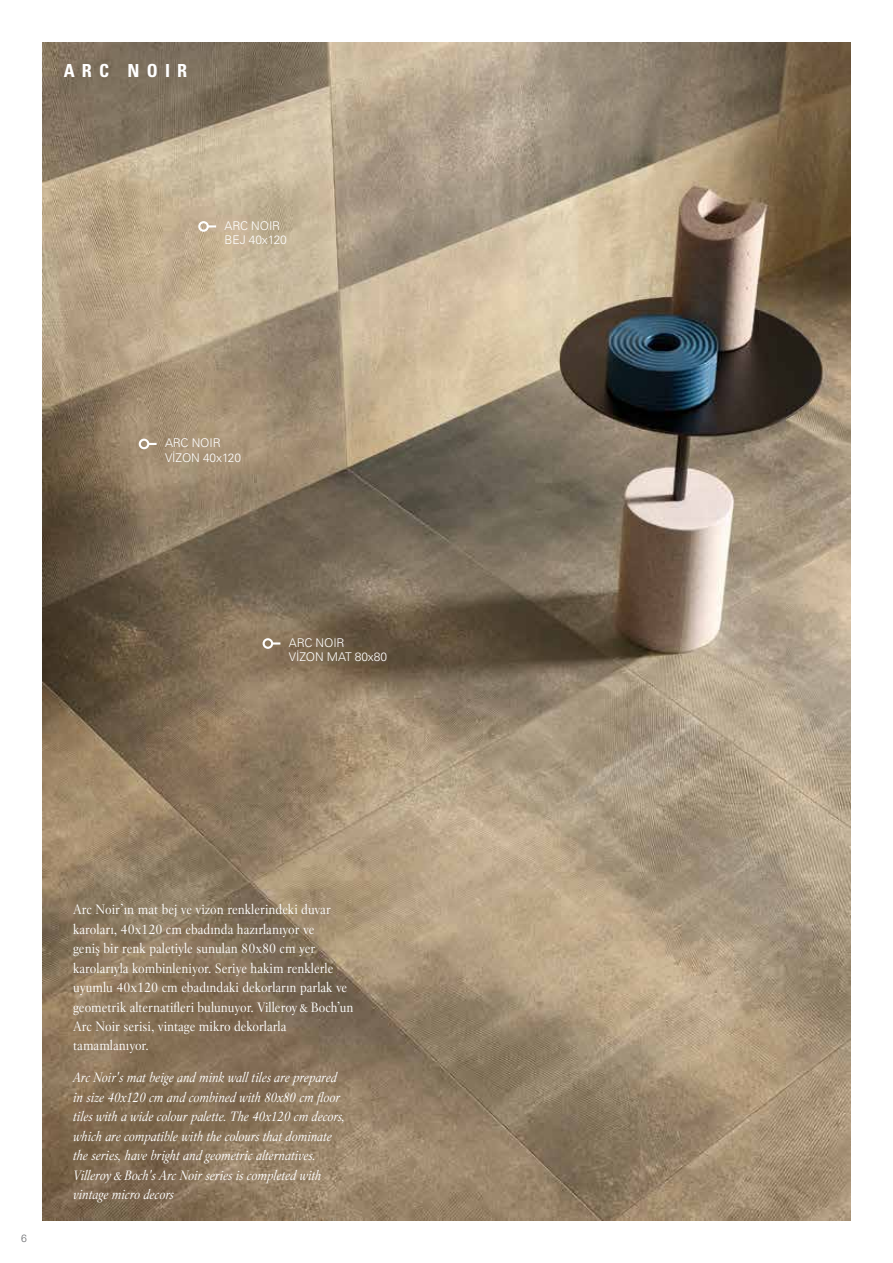
<style>
.page{position:relative;width:893px;height:1263px;background:#fff}
.page>*{position:absolute;margin:0;border:0;box-sizing:border-box;transform-origin:0 0}
.t1{font:700 condensed 18px "Univers LT Std";letter-spacing:.4em;color:#fff}
.t2{font:13.5px/19.5px "Villeroy Boch";color:#fff}
.t3{font:italic 13.5px/19.5px "Villeroy Boch";color:#fff}
.t4{font:300 12px/14.4px "Univers CE";letter-spacing:-.01em;color:#fff}
.t5{font:300 10.5px "Univers CE";color:#6d6e71}
</style>
<div class="page">
<img style="left:43px;top:43px;width:807px;height:1177px">
<svg style="left:149px;top:443px;width:8px;height:2px"></svg>
<div style="left:139px;top:439px;width:10px;height:10px;border:2px solid #fff;border-radius:50%"></div>
<svg style="left:209px;top:225px;width:7px;height:2px"></svg>
<div style="left:198px;top:221px;width:11px;height:11px;border:2px solid #fff;border-radius:50%"></div>
<svg style="left:273px;top:642px;width:7px;height:2px"></svg>
<div style="left:263px;top:638px;width:10px;height:11px;border:2px solid #fff;border-radius:50%"></div>
<h1 class="t1" style="left:64px;top:59px;width:125px">ARC NOIR</h1>
<p class="t4" style="left:225px;top:219px;width:64px">ARC NOIR<br>BEJ 40x120</p>
<p class="t4" style="left:165px;top:436px;width:78px">ARC NOIR<br>VİZON 40x120</p>
<p class="t4" style="left:289px;top:636px;width:100px">ARC NOIR<br>VİZON MAT 80x80</p>
<p class="t5" style="left:21px;top:1232px;width:7px">6</p>
<p class="t2" style="left:73px;top:899px;width:282px">Arc Noir’ın mat bej ve vizon renklerindeki duvar karoları, 40x120 cm ebadında hazırlanıyor ve<br>geniş bir renk paletiyle sunulan 80x80 cm yer karolarıyla kombinleniyor. Seriye hakim renklerle uyumlu 40x120 cm ebadındaki dekorların parlak ve geometrik alternatifleri bulunuyor. Villeroy&amp;Boch’un Arc Noir serisi, vintage mikro dekorlarla tamamlanıyor.</p>
<p class="t3" style="left:73px;top:1068px;width:274px">Arc Noir's mat beige and mink wall tiles are prepared in size 40x120 cm and combined with 80x80 cm floor tiles with a wide colour palette. The 40x120 cm decors, which are compatible with the colours that dominate the series, have bright and geometric alternatives.<br>Villeroy&amp;Boch's Arc Noir series is completed with vintage micro decors</p>
</div>
